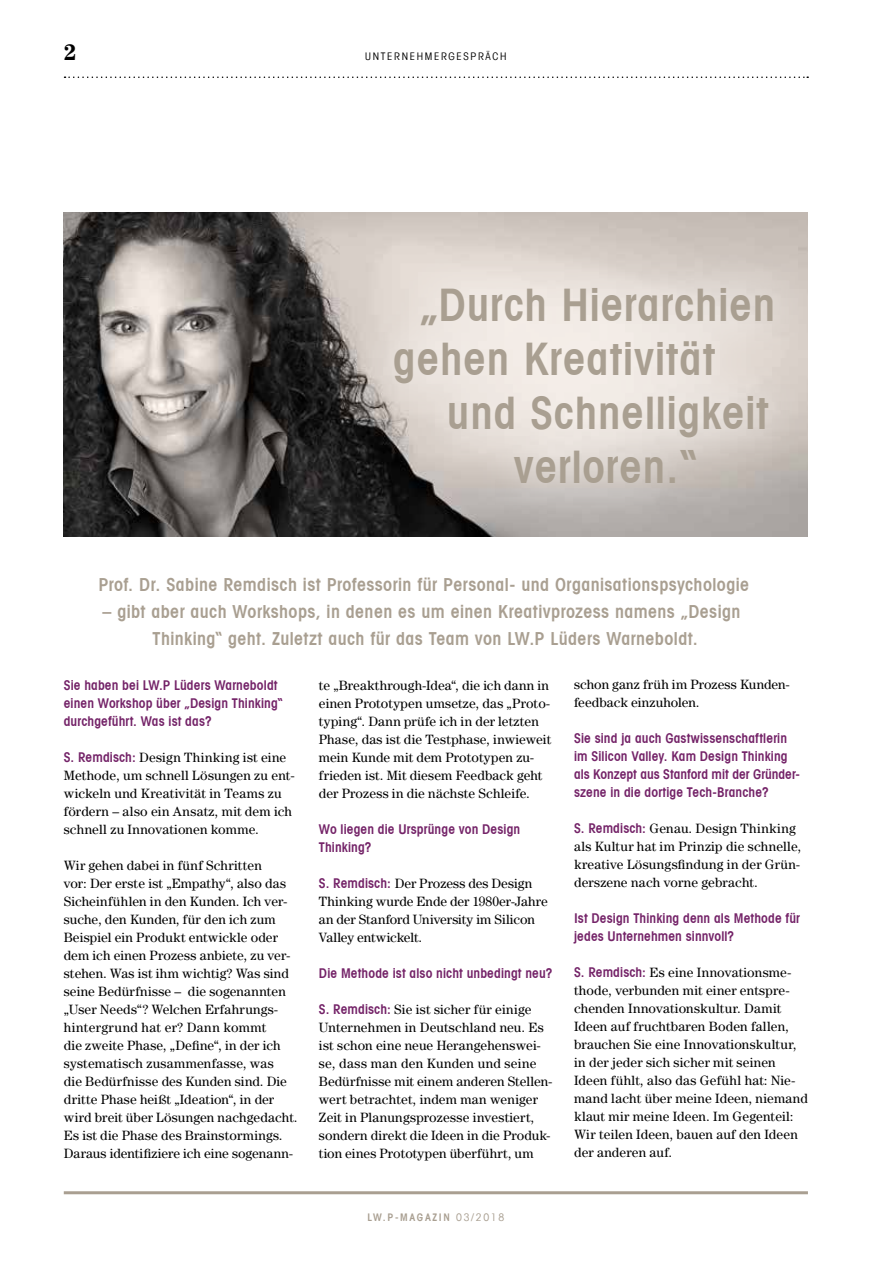
<style>
.page{position:relative;width:893px;height:1263px;background:#fff}
.page>*{position:absolute;margin:0;border:0;box-sizing:border-box;transform-origin:0 0}
.t1{font:600 condensed 45px/54px "Avant Garde";letter-spacing:.02em;color:#a99f91}
.t2{font:700 22.5px "Century";color:#000}
.t3{font:600 condensed 18px/27px "Avant Garde";letter-spacing:.02em;color:#a99f91;text-align:center}
.t4{font:13.5px/18px "Century";letter-spacing:.01em;color:#000}
.t5{font:600 condensed 13.5px/18px "Avant Garde";letter-spacing:.01em;color:#742368}
.t6{font:600 condensed 10.5px "Avant Garde";letter-spacing:.16em;color:#a99f91}
.t7{font:condensed 10.5px "Avant Garde";letter-spacing:.16em;color:#000}
.s1{font-family:"Avant Garde";font-weight:600;font-stretch:condensed;color:#742368}
.s2{font-weight:400}
</style>
<div class="page">
<img style="left:64px;top:213px;width:744px;height:324px">
<svg style="left:353px;top:246px;width:455px;height:278px;background:#d1cac5"></svg>
<hr style="left:64px;top:1191px;width:744px;height:3px;background:#a99f91">
<svg style="left:65px;top:76px;width:743px;height:2px"></svg>
<h2 class="t2" style="left:64px;top:38px;width:14px">2</h2>
<p class="t7" style="left:365px;top:49px;width:143px">UNTERNEHMERGESPRÄCH</p>
<h1 class="t1" style="left:393px;top:277px;width:384px;text-indent:27px">„Durch Hierarchien gehen Kreativität</h1>
<h1 class="t1" style="left:447px;top:385px;width:323px;text-align:center">und Schnelligkeit verloren.“</h1>
<h3 class="t3" style="left:98px;top:570px;width:652px">Prof. Dr. Sabine Remdisch ist Professorin für Personal- und Organisationspsychologie</h3>
<h3 class="t3" style="left:103px;top:597px;width:639px">– gibt aber auch Workshops, in denen es um einen Kreativprozess namens „Design<br>Thinking“ geht. Zuletzt auch für das Team von LW.P Lüders Warneboldt.</h3>
<p class="t5" style="left:64px;top:676px;width:221px">Sie haben bei LW.P Lüders Warneboldt einen Workshop über „Design Thinking“ durchgeführt. Was ist das?</p>
<p class="t4" style="left:64px;top:748px;width:232px"><span class="s1">S. Remdisch:</span> Design Thinking ist eine Methode, um schnell Lösungen zu ent&shy;wickeln und Kreativität in Teams zu fördern – also ein Ansatz, mit dem ich schnell zu Innovationen komme.</p>
<p class="t4" style="left:64px;top:856px;width:235px">Wir gehen dabei in fünf Schritten<br>vor: Der erste ist „Empathy“, also das Sicheinfühlen in den Kunden. Ich ver&shy;suche, den Kunden, für den ich zum Beispiel ein Produkt entwickle oder dem ich einen Prozess anbiete, zu ver&shy;stehen. Was ist ihm wichtig? Was sind seine Bedürfnisse – die sogenannten „User Needs“? Welchen Erfahrungs&shy;hintergrund hat er? Dann kommt<br>die zweite Phase, „Define“, in der ich systematisch zusammenfasse, was<br>die Bedürfnisse des Kunden sind. Die dritte Phase heißt „Ideation“, in der wird breit über Lösungen nachgedacht.<br>Es ist die Phase des Brainstormings.<br>Daraus identifiziere ich eine sogenann-</p>
<p class="t4" style="left:319px;top:676px;width:234px">te „Breakthrough-Idea“, die ich dann in einen Prototypen umsetze, das „Proto&shy;typing“. Dann prüfe ich in der letzten Phase, das ist die Testphase, inwieweit mein Kunde mit dem Prototypen zu&shy;frieden ist. Mit diesem Feedback geht der Prozess in die nächste Schleife.</p>
<p class="t5" style="left:319px;top:819px;width:203px">Wo liegen die Ursprünge von Design<br>Thinking?</p>
<p class="t4" style="left:319px;top:874px;width:230px"><span class="s1">S. Remdisch:</span> Der Prozess des Design<br>Thinking wurde Ende der 1980er-Jahre an der Stanford University im Silicon<br>Valley entwickelt.</p>
<p class="t5" style="left:319px;top:963px;width:235px">Die Methode ist also nicht unbedingt neu?</p>
<p class="t4" style="left:319px;top:1000px;width:235px"><span class="s1">S. Remdisch:</span> Sie ist sicher für einige Unternehmen in Deutschland neu. Es ist schon eine neue Herangehenswei&shy;se, dass man den Kunden und seine Bedürfnisse mit einem anderen Stellen&shy;wert betrachtet, indem man weniger Zeit in Planungsprozesse investiert, sondern direkt die Ideen in die Produk&shy;tion eines Prototypen überführt, um</p>
<p class="t6" style="left:367px;top:1210px;width:138px">LW.P-MAGAZIN <span class="s2">03/2018</span></p>
<p class="t4" style="left:574px;top:676px;width:217px">schon ganz früh im Prozess Kunden&shy;feedback einzuholen.</p>
<p class="t5" style="left:574px;top:729px;width:227px">Sie sind ja auch Gastwissenschaftlerin im Silicon Valley. Kam Design Thinking als Konzept aus Stanford mit der Gründer&shy;szene in die dortige Tech-Branche?</p>
<p class="t4" style="left:574px;top:820px;width:229px"><span class="s1">S. Remdisch:</span> Genau. Design Thinking als Kultur hat im Prinzip die schnelle, kreative Lösungsfindung in der Grün&shy;derszene nach vorne gebracht.</p>
<p class="t5" style="left:574px;top:909px;width:227px">Ist Design Thinking denn als Methode für jedes Unternehmen sinnvoll?</p>
<p class="t4" style="left:574px;top:964px;width:235px"><span class="s1">S. Remdisch:</span> Es eine Innovationsme&shy;thode, verbunden mit einer entspre&shy;chenden Innovationskultur. Damit Ideen auf fruchtbaren Boden fallen, brauchen Sie eine Innovationskultur, in der jeder sich sicher mit seinen Ideen fühlt, also das Gefühl hat: Nie&shy;mand lacht über meine Ideen, niemand klaut mir meine Ideen. Im Gegenteil:<br>Wir teilen Ideen, bauen auf den Ideen der anderen auf.</p>
</div>
